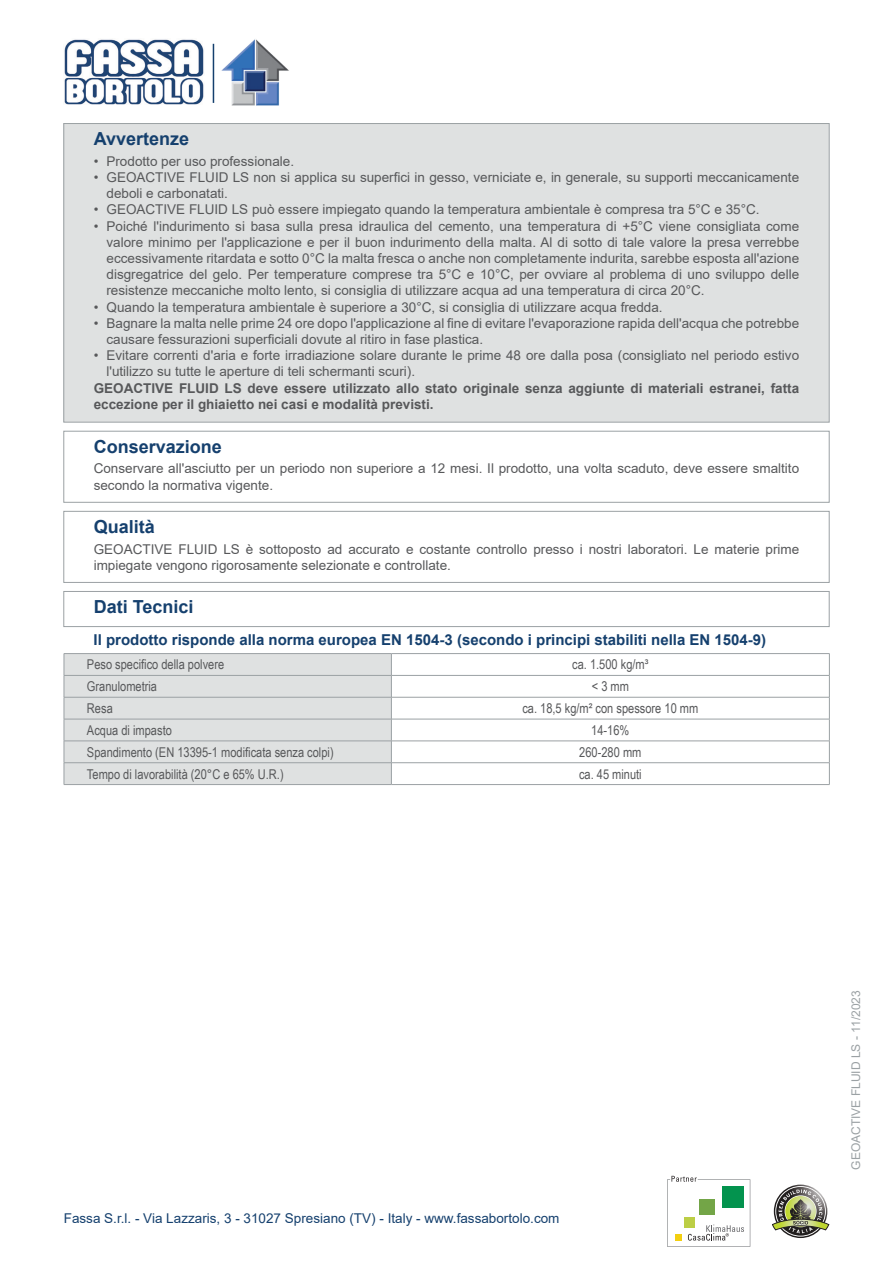
<style>
.page{position:relative;width:893px;height:1263px;background:#fff}
.page>*{position:absolute;margin:0;border:0;box-sizing:border-box;transform-origin:0 0}
.Titolo{font:700 18px "Arial";color:#15406e}
.Sottotitolo{font:700 15px "Arial";color:#15406e}
.Qualita{font:13.5px/16.2px "Arial";color:#57585a}
.Note{font:700 13.5px/16.2px "Arial";color:#57585a}
.normale_sx{font:13.5px "Arial Narrow";color:#57585a}
.Conservazione{font:13.5px/16.2px "Arial";color:#57585a}
.t1{font:13.5px "Arial";color:#15406e}
.normale_centrato{font:13.5px "Arial Narrow";color:#57585a}
.t2{font:12px "Arial";color:#9ba1a4}
</style>
<div class="page">
<div style="left:64px;top:124px;width:765px;height:298px;background:#dfe1e1"></div>
<div style="left:64px;top:431px;width:765px;height:71px;border:1px solid #9ba1a4"></div>
<div style="left:64px;top:511px;width:765px;height:72px;border:1px solid #9ba1a4"></div>
<div style="left:64px;top:591px;width:765px;height:36px;border:1px solid #9ba1a4"></div>
<hr style="left:64px;top:653px;width:327px;height:1px;background:#9ba1a4">
<hr style="left:391px;top:653px;width:439px;height:1px;background:#9ba1a4">
<hr style="left:391px;top:675px;width:439px;height:1px;background:#9ba1a4">
<hr style="left:391px;top:697px;width:439px;height:1px;background:#9ba1a4">
<hr style="left:391px;top:719px;width:439px;height:1px;background:#9ba1a4">
<hr style="left:391px;top:741px;width:439px;height:1px;background:#9ba1a4">
<hr style="left:64px;top:784px;width:327px;height:1px;background:#9ba1a4">
<hr style="left:391px;top:762px;width:439px;height:1px;background:#9ba1a4">
<svg style="left:64px;top:654px;width:328px;height:130px;background:#dcdede"></svg>
<svg style="left:829px;top:654px;width:1px;height:130px"></svg>
<hr style="left:391px;top:784px;width:439px;height:1px;background:#9ba1a4">
<svg style="left:667px;top:1176px;width:83px;height:71px"></svg>
<svg style="left:772px;top:1186px;width:57px;height:50px"></svg>
<img style="left:64px;top:39px;width:140px;height:66px">
<hr style="left:213px;top:44px;width:1px;height:59px;background:#15406e">
<img style="left:221px;top:39px;width:68px;height:67px">
<p class="Titolo" style="left:94px;top:126px;width:97px">Avvertenze</p>
<p class="Qualita" style="left:94px;top:153px;width:202px">• Prodotto per uso professionale.</p>
<p class="Qualita" style="left:106px;top:169px;width:694px;text-indent:-13px">• GEOACTIVE FLUID LS non si applica su superfici in gesso, verniciate e, in generale, su supporti meccanicamente deboli e carbonatati.</p>
<p class="Qualita" style="left:94px;top:201px;width:667px">• GEOACTIVE FLUID LS può essere impiegato quando la temperatura ambientale è compresa tra 5°C e 35°C.</p>
<p class="Qualita" style="left:106px;top:218px;width:694px;text-align:justify;text-indent:-13px">• Poiché l'indurimento si basa sulla presa idraulica del cemento, una temperatura di +5°C viene consigliata come valore minimo per l'applicazione e per il buon indurimento della malta. Al di sotto di tale valore la presa verrebbe eccessivamente ritardata e sotto 0°C la malta fresca o anche non completamente indurita, sarebbe esposta all'azione disgregatrice del gelo. Per temperature comprese tra 5°C e 10°C, per ovviare al problema di uno sviluppo delle resistenze meccaniche molto lento, si consiglia di utilizzare acqua ad una temperatura di circa 20°C.</p>
<p class="Qualita" style="left:94px;top:299px;width:570px">• Quando la temperatura ambientale è superiore a 30°C, si consiglia di utilizzare acqua fredda.</p>
<p class="Qualita" style="left:106px;top:315px;width:694px;text-indent:-13px">• Bagnare la malta nelle prime 24 ore dopo l'applicazione al fine di evitare l'evaporazione rapida dell'acqua che potrebbe causare fessurazioni superficiali dovute al ritiro in fase plastica.</p>
<p class="Qualita" style="left:106px;top:347px;width:694px;text-indent:-13px">• Evitare correnti d'aria e forte irradiazione solare durante le prime 48 ore dalla posa (consigliato nel periodo estivo l'utilizzo su tutte le aperture di teli schermanti scuri).</p>
<p class="Note" style="left:94px;top:380px;width:707px">GEOACTIVE FLUID LS deve essere utilizzato allo stato originale senza aggiunte di materiali estranei, fatta eccezione per il ghiaietto nei casi e modalità previsti.</p>
<p class="Titolo" style="left:94px;top:434px;width:130px">Conservazione</p>
<p class="Conservazione" style="left:94px;top:460px;width:707px">Conservare all'asciutto per un periodo non superiore a 12 mesi. Il prodotto, una volta scaduto, deve essere smaltito secondo la normativa vigente.</p>
<p class="Titolo" style="left:94px;top:514px;width:63px">Qualità</p>
<p class="Qualita" style="left:94px;top:541px;width:707px">GEOACTIVE FLUID LS è sottoposto ad accurato e costante controllo presso i nostri laboratori. Le materie prime impiegate vengono rigorosamente selezionate e controllate.</p>
<p class="Titolo" style="left:94px;top:594px;width:101px">Dati Tecnici</p>
<p class="Sottotitolo" style="left:94px;top:629px;width:674px">Il prodotto risponde alla norma europea EN 1504-3 (secondo i principi stabiliti nella EN 1504-9)</p>
<p class="normale_sx" style="left:87px;top:655px;width:139px">Peso specifico della polvere</p>
<p class="normale_centrato" style="left:572px;top:655px;width:78px">ca. 1.500 kg/m³</p>
<p class="normale_sx" style="left:87px;top:676px;width:72px">Granulometria</p>
<p class="normale_centrato" style="left:592px;top:676px;width:39px">&lt; 3 mm</p>
<p class="normale_sx" style="left:87px;top:698px;width:27px">Resa</p>
<p class="normale_centrato" style="left:522px;top:698px;width:177px">ca. 18,5 kg/m² con spessore 10 mm</p>
<p class="normale_sx" style="left:87px;top:720px;width:86px">Acqua di impasto</p>
<p class="normale_centrato" style="left:591px;top:720px;width:40px">14-16%</p>
<p class="normale_sx" style="left:87px;top:742px;width:248px">Spandimento (EN 13395-1 modificata senza colpi)</p>
<p class="normale_centrato" style="left:579px;top:742px;width:64px">260-280 mm</p>
<p class="normale_sx" style="left:87px;top:764px;width:198px">Tempo di lavorabilità (20°C e 65% U.R.)</p>
<p class="normale_centrato" style="left:579px;top:764px;width:64px">ca. 45 minuti</p>
<p class="t1" style="left:64px;top:1208px;width:497px">Fassa S.r.l. - Via Lazzaris, 3 - 31027 Spresiano (TV) - Italy - www.fassabortolo.com</p>
<p class="t2" style="left:848px;top:1170px;width:181px;rotate:-90deg">GEOACTIVE FLUID LS - 11/2023</p>
</div>
